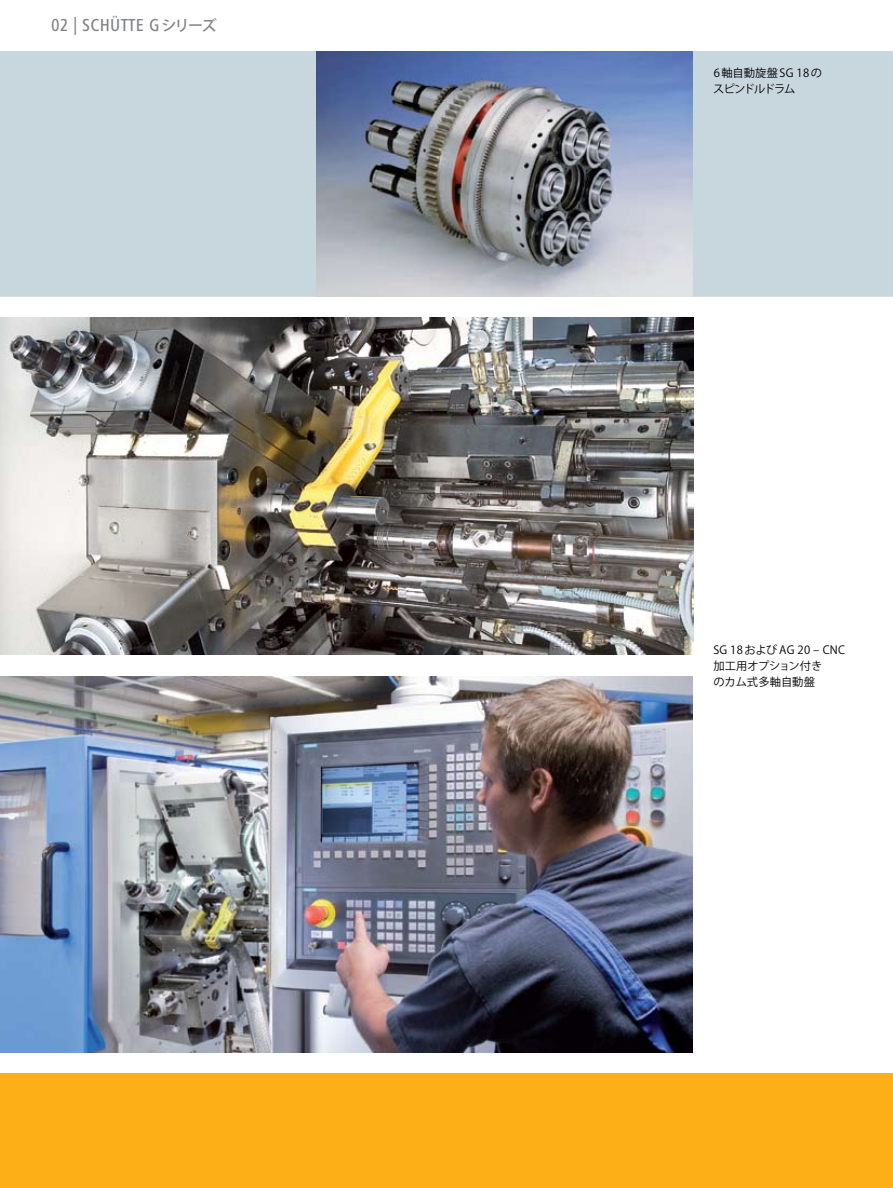
<style>
.page{position:relative;width:893px;height:1188px;background:#fff}
.page>*{position:absolute;margin:0;border:0;box-sizing:border-box;transform-origin:0 0}
.t1{font:500 condensed 18px "Frutiger Next LT";letter-spacing:.02em;color:#808285}
.t2{font:11.25px/15.8px "Koz Go Pro";color:#000}
.t3{font:11.25px/15.8px "Koz Go Pro";letter-spacing:-.045em;color:#000}
.s1{font-family:"Koz Go Pro";font-stretch:normal;font-size:15px}
</style>
<div class="page">
<div style="left:0;top:1074px;width:893px;height:114px;background:#fcaf17"></div>
<div style="left:0;top:51px;width:893px;height:246px;background:#c8d6dd"></div>
<img style="left:0;top:676px;width:692px;height:377px">
<img style="left:316px;top:51px;width:376px;height:246px">
<img style="left:0;top:317px;width:693px;height:338px">
<h1 class="t1" style="left:51px;top:15px;width:167px">02 | Schütte G<span class="s1">シリーズ</span></h1>
<p class="t3" style="left:713px;top:66px;width:110px">6 軸自動旋盤 SG 18 のスピンドルドラム</p>
<p class="t2" style="left:713px;top:642px;width:133px">SG 18 および AG 20 – CNC加工用オプション付き<br>のカム式多軸自動盤</p>
</div>
